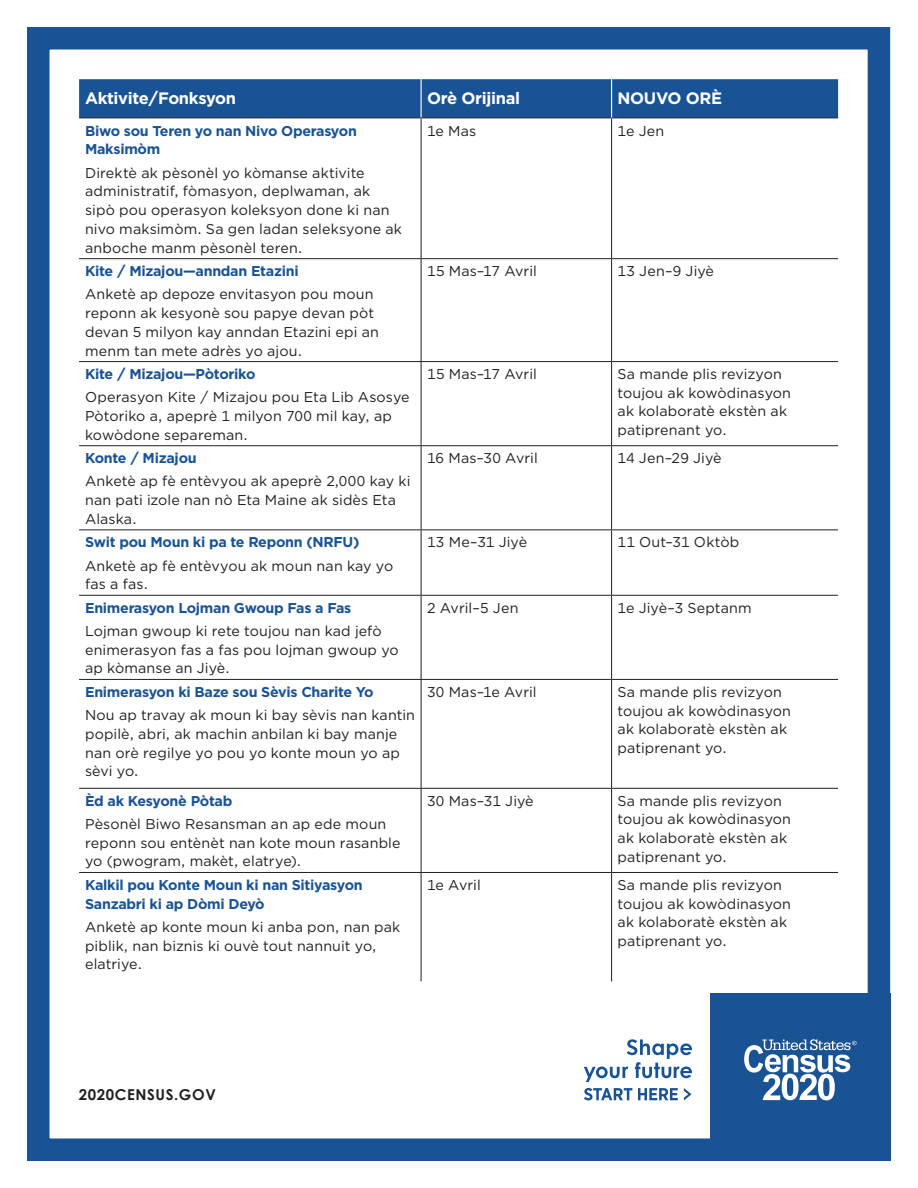
<style>
.page{position:relative;width:918px;height:1188px;background:#fff}
.page>*{position:absolute;margin:0;border:0;box-sizing:border-box;transform-origin:0 0}
.subhead2-B{font:700 16.5px "Gotham";letter-spacing:-.02em;color:#fff}
.t1{font:700 15px "Century Gothic";letter-spacing:.04em;color:#231f20}
.body_text{font:14.25px/18.8px "Gotham";letter-spacing:.01em;color:#231f20}
.subhead2-B-2{font:700 14.25px/18.8px "Gotham";letter-spacing:-.02em;color:#1a5393}
</style>
<div class="page">
<div style="left:27px;top:27px;width:863px;height:1134px;border:22px solid #1a5393"></div>
<div style="left:710px;top:994px;width:180px;height:167px;background:#1a5393"></div>
<svg style="left:584px;top:1088px;width:48px;height:12px"></svg>
<svg style="left:638px;top:1088px;width:40px;height:12px"></svg>
<svg style="left:684px;top:1088px;width:8px;height:12px"></svg>
<svg style="left:584px;top:1039px;width:108px;height:43px"></svg>
<svg style="left:744px;top:1039px;width:113px;height:61px"></svg>
<div style="left:79px;top:79px;width:759px;height:39px;background:#1a5393"></div>
<hr style="left:79px;top:118px;width:342px;height:1px;background:#231f20">
<hr style="left:421px;top:118px;width:191px;height:1px;background:#231f20">
<hr style="left:612px;top:118px;width:226px;height:1px;background:#231f20">
<hr style="left:421px;top:118px;width:1px;height:140px;background:#231f20">
<hr style="left:611px;top:118px;width:1px;height:140px;background:#231f20">
<hr style="left:79px;top:258px;width:342px;height:1px;background:#231f20">
<hr style="left:421px;top:258px;width:191px;height:1px;background:#231f20">
<hr style="left:421px;top:259px;width:1px;height:102px;background:#231f20">
<hr style="left:612px;top:258px;width:226px;height:1px;background:#231f20">
<hr style="left:611px;top:259px;width:1px;height:102px;background:#231f20">
<hr style="left:79px;top:361px;width:342px;height:1px;background:#231f20">
<hr style="left:421px;top:361px;width:191px;height:1px;background:#231f20">
<hr style="left:421px;top:362px;width:1px;height:83px;background:#231f20">
<hr style="left:612px;top:361px;width:226px;height:1px;background:#231f20">
<hr style="left:611px;top:362px;width:1px;height:83px;background:#231f20">
<hr style="left:79px;top:445px;width:342px;height:1px;background:#231f20">
<hr style="left:421px;top:445px;width:191px;height:1px;background:#231f20">
<hr style="left:421px;top:446px;width:1px;height:83px;background:#231f20">
<hr style="left:612px;top:445px;width:226px;height:1px;background:#231f20">
<hr style="left:611px;top:446px;width:1px;height:83px;background:#231f20">
<hr style="left:79px;top:529px;width:342px;height:1px;background:#231f20">
<hr style="left:421px;top:529px;width:191px;height:1px;background:#231f20">
<hr style="left:421px;top:530px;width:1px;height:65px;background:#231f20">
<hr style="left:612px;top:529px;width:226px;height:1px;background:#231f20">
<hr style="left:611px;top:530px;width:1px;height:65px;background:#231f20">
<hr style="left:79px;top:595px;width:342px;height:1px;background:#231f20">
<hr style="left:421px;top:595px;width:191px;height:1px;background:#231f20">
<hr style="left:421px;top:596px;width:1px;height:83px;background:#231f20">
<hr style="left:612px;top:595px;width:226px;height:1px;background:#231f20">
<hr style="left:611px;top:596px;width:1px;height:83px;background:#231f20">
<hr style="left:79px;top:679px;width:342px;height:1px;background:#231f20">
<hr style="left:421px;top:679px;width:191px;height:1px;background:#231f20">
<hr style="left:421px;top:680px;width:1px;height:108px;background:#231f20">
<hr style="left:612px;top:679px;width:226px;height:1px;background:#231f20">
<hr style="left:611px;top:680px;width:1px;height:108px;background:#231f20">
<hr style="left:79px;top:788px;width:342px;height:1px;background:#231f20">
<hr style="left:421px;top:788px;width:191px;height:1px;background:#231f20">
<hr style="left:421px;top:789px;width:1px;height:83px;background:#231f20">
<hr style="left:612px;top:788px;width:226px;height:1px;background:#231f20">
<hr style="left:611px;top:789px;width:1px;height:83px;background:#231f20">
<hr style="left:421px;top:873px;width:1px;height:108px;background:#231f20">
<hr style="left:611px;top:873px;width:1px;height:108px;background:#231f20">
<hr style="left:421px;top:79px;width:1px;height:39px;background:#fff">
<hr style="left:611px;top:79px;width:1px;height:39px;background:#fff">
<hr style="left:79px;top:872px;width:342px;height:1px;background:#231f20">
<hr style="left:421px;top:872px;width:191px;height:1px;background:#231f20">
<hr style="left:612px;top:872px;width:226px;height:1px;background:#231f20">
<p class="subhead2-B" style="left:85px;top:88px;width:152px">Aktivite/Fonksyon</p>
<p class="subhead2-B" style="left:427px;top:88px;width:95px">Orè Orijinal</p>
<p class="subhead2-B" style="left:618px;top:88px;width:106px">NOUVO ORÈ</p>
<p class="subhead2-B-2" style="left:85px;top:121px;width:273px">Biwo sou Teren yo nan Nivo Operasyon<br>Maksimòm</p>
<p class="body_text" style="left:85px;top:163px;width:318px">Direktè ak pèsonèl yo kòmanse aktivite administratif, fòmasyon, deplwaman, ak sipò pou operasyon koleksyon done ki nan nivo maksimòm. Sa gen ladan seleksyone ak anboche manm pèsonèl teren.</p>
<p class="body_text" style="left:427px;top:121px;width:51px">1e Mas</p>
<p class="body_text" style="left:618px;top:121px;width:48px">1e Jen</p>
<p class="subhead2-B-2" style="left:85px;top:262px;width:215px">Kite / Mizajou—anndan Etazini</p>
<p class="body_text" style="left:85px;top:285px;width:295px">Anketè ap depoze envitasyon pou moun reponn ak kesyonè sou papye devan pòt devan 5 milyon kay anndan Etazini epi an menm tan mete adrès yo ajou.</p>
<p class="subhead2-B-2" style="left:85px;top:364px;width:172px">Kite / Mizajou—Pòtoriko</p>
<p class="body_text" style="left:85px;top:388px;width:326px">Operasyon Kite / Mizajou pou Eta Lib Asosye<br>Pòtoriko a, apeprè 1 milyon 700 mil kay, ap kowòdone separeman.</p>
<p class="subhead2-B-2" style="left:85px;top:449px;width:113px">Konte / Mizajou</p>
<p class="body_text" style="left:85px;top:472px;width:327px">Anketè ap fè entèvyou ak apeprè 2,000 kay ki nan pati izole nan nò Eta Maine ak sidès Eta<br>Alaska.</p>
<p class="subhead2-B-2" style="left:85px;top:533px;width:276px">Swit pou Moun ki pa te Reponn (NRFU)</p>
<p class="body_text" style="left:85px;top:556px;width:310px">Anketè ap fè entèvyou ak moun nan kay yo fas a fas.</p>
<p class="subhead2-B-2" style="left:85px;top:598px;width:268px">Enimerasyon Lojman Gwoup Fas a Fas</p>
<p class="body_text" style="left:85px;top:621px;width:315px">Lojman gwoup ki rete toujou nan kad jefò enimerasyon fas a fas pou lojman gwoup yo ap kòmanse an Jiyè.</p>
<p class="subhead2-B-2" style="left:85px;top:682px;width:290px">Enimerasyon ki Baze sou Sèvis Charite Yo</p>
<p class="body_text" style="left:85px;top:705px;width:331px">Nou ap travay ak moun ki bay sèvis nan kantin popilè, abri, ak machin anbilan ki bay manje nan orè regilye yo pou yo konte moun yo ap sèvi yo.</p>
<p class="subhead2-B-2" style="left:85px;top:791px;width:149px">Èd ak Kesyonè Pòtab</p>
<p class="body_text" style="left:85px;top:814px;width:317px">Pèsonèl Biwo Resansman an ap ede moun reponn sou entènèt nan kote moun rasanble yo (pwogram, makèt, elatrye).</p>
<p class="subhead2-B-2" style="left:85px;top:875px;width:279px">Kalkil pou Konte Moun ki nan Sitiyasyon<br>Sanzabri ki ap Dòmi Deyò</p>
<p class="body_text" style="left:85px;top:917px;width:317px">Anketè ap konte moun ki anba pon, nan pak piblik, nan biznis ki ouvè tout nannuit yo, elatriye.</p>
<p class="body_text" style="left:427px;top:261px;width:111px">15 Mas–17 Avril</p>
<p class="body_text" style="left:618px;top:261px;width:98px">13 Jen–9 Jiyè</p>
<p class="body_text" style="left:427px;top:364px;width:111px">15 Mas–17 Avril</p>
<p class="body_text" style="left:618px;top:364px;width:175px">Sa mande plis revizyon toujou ak kowòdinasyon ak kolaboratè ekstèn ak patiprenant yo.</p>
<p class="body_text" style="left:427px;top:448px;width:112px">16 Mas–30 Avril</p>
<p class="body_text" style="left:618px;top:448px;width:106px">14 Jen–29 Jiyè</p>
<p class="body_text" style="left:427px;top:533px;width:102px">13 Me–31 Jiyè</p>
<p class="body_text" style="left:618px;top:533px;width:123px">11 Out–31 Oktòb</p>
<p class="body_text" style="left:427px;top:598px;width:93px">2 Avril–5 Jen</p>
<p class="body_text" style="left:618px;top:598px;width:136px">1e Jiyè–3 Septanm</p>
<p class="body_text" style="left:427px;top:682px;width:111px">30 Mas–1e Avril</p>
<p class="body_text" style="left:618px;top:682px;width:175px">Sa mande plis revizyon toujou ak kowòdinasyon ak kolaboratè ekstèn ak patiprenant yo.</p>
<p class="body_text" style="left:427px;top:791px;width:108px">30 Mas–31 Jiyè</p>
<p class="body_text" style="left:618px;top:791px;width:175px">Sa mande plis revizyon toujou ak kowòdinasyon ak kolaboratè ekstèn ak patiprenant yo.</p>
<p class="body_text" style="left:427px;top:875px;width:55px">1e Avril</p>
<p class="body_text" style="left:618px;top:875px;width:175px">Sa mande plis revizyon toujou ak kowòdinasyon ak kolaboratè ekstèn ak patiprenant yo.</p>
<p class="t1" style="left:79px;top:1083px;width:139px">2020CENSUS.GOV</p>
</div>
